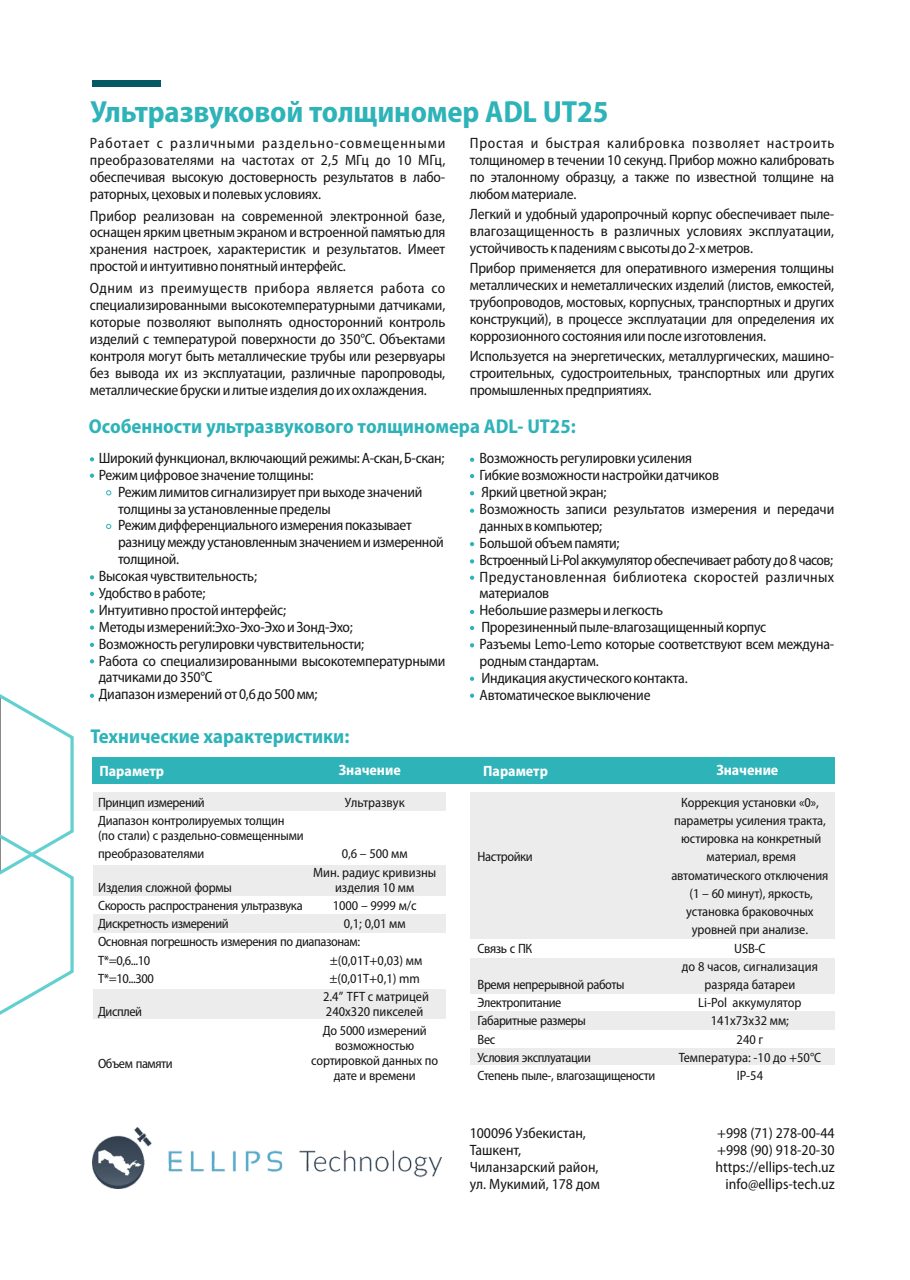
<style>
.page{position:relative;width:910px;height:1280px;background:#fff}
.page>*{position:absolute;margin:0;border:0;box-sizing:border-box;transform-origin:0 0}
.t1{font:700 semi-condensed 30.6px "Myriad Pro";letter-spacing:-.005em;color:#2eb3b8}
.t2{font:700 semi-condensed 20.1px "Myriad Pro";color:#2eb3b8}
.t3{font:semi-condensed 15px/17px "Myriad Pro";letter-spacing:-.015em;color:#151616;text-align:justify}
.t4{font:700 semi-condensed 15px "Myriad Pro";color:#fff}
.t5{font:semi-condensed 13.5px/18.3px "Myriad Pro";letter-spacing:-.015em;color:#151616}
</style>
<div class="page">
<svg style="left:0;top:694px;width:74px;height:321px"></svg>
<div style="left:470px;top:792px;width:364px;height:147px;background:#ececec"></div>
<div style="left:470px;top:958px;width:364px;height:35px;background:#ececec"></div>
<div style="left:470px;top:1011px;width:364px;height:18px;background:#ececec"></div>
<div style="left:470px;top:1049px;width:364px;height:16px;background:#ececec"></div>
<div style="left:93px;top:865px;width:352px;height:30px;background:#ececec"></div>
<div style="left:93px;top:914px;width:352px;height:18px;background:#ececec"></div>
<div style="left:93px;top:989px;width:352px;height:30px;background:#ececec"></div>
<div style="left:93px;top:792px;width:352px;height:18px;background:#ececec"></div>
<div style="left:92px;top:80px;width:69px;height:7px;background:#045962"></div>
<svg style="left:90px;top:457px;width:4px;height:4px"></svg>
<div style="left:92px;top:758px;width:742px;height:26px;background:#2eb3b8"></div>
<svg style="left:90px;top:473px;width:4px;height:5px"></svg>
<svg style="left:90px;top:592px;width:4px;height:4px"></svg>
<svg style="left:90px;top:575px;width:4px;height:4px"></svg>
<svg style="left:90px;top:609px;width:4px;height:4px"></svg>
<svg style="left:90px;top:625px;width:4px;height:5px"></svg>
<svg style="left:90px;top:643px;width:4px;height:4px"></svg>
<svg style="left:90px;top:694px;width:4px;height:4px"></svg>
<svg style="left:106px;top:490px;width:5px;height:5px"></svg>
<svg style="left:106px;top:524px;width:5px;height:5px"></svg>
<svg style="left:470px;top:458px;width:4px;height:4px"></svg>
<svg style="left:470px;top:474px;width:4px;height:4px"></svg>
<svg style="left:470px;top:559px;width:4px;height:4px"></svg>
<svg style="left:470px;top:542px;width:4px;height:4px"></svg>
<svg style="left:470px;top:576px;width:4px;height:4px"></svg>
<svg style="left:470px;top:610px;width:4px;height:4px"></svg>
<svg style="left:470px;top:626px;width:4px;height:4px"></svg>
<svg style="left:470px;top:677px;width:4px;height:4px"></svg>
<svg style="left:470px;top:491px;width:4px;height:4px"></svg>
<svg style="left:470px;top:509px;width:4px;height:4px"></svg>
<svg style="left:470px;top:693px;width:4px;height:5px"></svg>
<svg style="left:470px;top:643px;width:4px;height:4px"></svg>
<svg style="left:90px;top:659px;width:4px;height:4px"></svg>
<img style="left:92px;top:1128px;width:349px;height:60px">
<h1 class="t1" style="left:90px;top:99px;width:520px">Ультразвуковой толщиномер ADL UT25</h1>
<p class="t3" style="left:90px;top:136px;width:357px">Работает с различными раздельно-совмещенными преобразователями на частотах от 2,5 МГц до 10 МГц, обеспечивая высокую достоверность результатов в лабо&shy;раторных, цеховых и полевых условиях.</p>
<p class="t3" style="left:90px;top:208px;width:357px">Прибор реализован на современной электронной базе, оснащен ярким цветным экраном и встроенной памятью для хранения настроек, характеристик и результатов. Имеет простой и интуитивно понятный интерфейс.</p>
<p class="t3" style="left:90px;top:281px;width:357px">Одним из преимуществ прибора является работа со специализированными высокотемпературными датчиками, которые позволяют выполнять односторонний контроль изделий с температурой поверхности до 350°С. Объектами контроля могут быть металлические трубы или резервуары без вывода их из эксплуатации, различные паропроводы, металлические бруски и литые изделия до их охлаждения.</p>
<p class="t3" style="left:470px;top:136px;width:366px">Простая и быстрая калибровка позволяет настроить толщиномер в течении 10 секунд. Прибор можно калибровать по эталонному образцу, а также по известной толщине на любом материале.</p>
<p class="t3" style="left:470px;top:207px;width:366px">Легкий и удобный ударопрочный корпус обеспечивает пыле&shy;влагозащищенность в различных условиях эксплуатации, устойчивость к падениям с высоты до 2-х метров.</p>
<p class="t3" style="left:470px;top:261px;width:366px">Прибор применяется для оперативного измерения толщины металлических и неметаллических изделий (листов, емкостей, трубопроводов, мостовых, корпусных, транспортных и других конструкций), в процессе эксплуатации для определения их коррозионного состояния или после изготовления.</p>
<p class="t3" style="left:470px;top:349px;width:366px">Используется на энергетических, металлургических, машино&shy;строительных, судостроительных, транспортных или других промышленных предприятиях.</p>
<h2 class="t2" style="left:89px;top:418px;width:488px">Особенности ультразвукового толщиномера ADL- UT25:</h2>
<p class="t3" style="left:99px;top:451px;width:347px">Широкий функционал, включающий режимы: А-скан, Б-скан;<br>Режим цифровое значение толщины:</p>
<p class="t3" style="left:118px;top:484px;width:306px">Режим лимитов сигнализирует при выходе значений</p>
<p class="t3" style="left:118px;top:501px;width:214px">толщины за установленные пределы</p>
<p class="t3" style="left:118px;top:518px;width:295px">Режим дифференциального измерения показывает</p>
<p class="t3" style="left:118px;top:535px;width:327px">разницу между установленным значением и измеренной</p>
<p class="t3" style="left:118px;top:552px;width:62px">толщиной.</p>
<p class="t3" style="left:99px;top:569px;width:160px">Высокая чувствительность;</p>
<p class="t3" style="left:99px;top:586px;width:108px">Удобство в работе;</p>
<p class="t3" style="left:99px;top:603px;width:189px">Интуитивно простой интерфейс;</p>
<p class="t3" style="left:99px;top:620px;width:256px">Методы измерений:Эхо-Эхо-Эхо и Зонд-Эхо;</p>
<p class="t3" style="left:99px;top:636px;width:267px">Возможность регулировки чувствительности;</p>
<p class="t3" style="left:99px;top:653px;width:348px">Работа со специализированными высокотемпературными</p>
<p class="t3" style="left:99px;top:670px;width:115px">датчиками до 350°С</p>
<p class="t3" style="left:99px;top:687px;width:220px">Диапазон измерений от 0,6 до 500 мм;</p>
<h2 class="t2" style="left:90px;top:728px;width:260px">Технические характеристики:</h2>
<p class="t3" style="left:480px;top:451px;width:356px;text-align:left">Возможность регулировки усиления<br>Гибкие возможности настройки датчиков<br>Яркий цветной экран;<br>Возможность записи результатов измерения и передачи данных в компьютер;<br>Большой объем памяти;<br>Встроенный Li-Pol аккумулятор обеспечивает работу до 8 часов; Предустановленная библиотека скоростей различных материалов<br>Небольшие размеры и легкость<br>Прорезиненный пыле-влагозащищенный корпус<br>Разъемы Lemo-Lemo которые соответствуют всем междуна&shy;родным стандартам.<br>Индикация акустического контакта.<br>Автоматическое выключение</p>
<p class="t4" style="left:99px;top:765px;width:66px">Параметр</p>
<p class="t4" style="left:339px;top:764px;width:64px">Значение</p>
<p class="t4" style="left:483px;top:765px;width:66px">Параметр</p>
<p class="t5" style="left:345px;top:794px;width:61px">Ультразвук</p>
<p class="t5" style="left:313px;top:846px;width:125px;text-align:center">0,6 – 500 мм<br>Мин. радиус кривизны</p>
<p class="t5" style="left:333px;top:879px;width:86px;text-align:center">изделия 10 мм<br>1000 – 9999 м/с<br>0,1; 0,01 мм</p>
<p class="t5" style="left:323px;top:952px;width:107px;text-align:center">±(0,01Т+0,03) мм ±(0,01Т+0,1) mm<br>2.4” TFT с матрицей</p>
<p class="t5" style="left:323px;top:1004px;width:105px">240х320 пикселей<br>До 5000 измерений</p>
<p class="t5" style="left:311px;top:1039px;width:128px;line-height:15.1px;text-align:center">возможностью сортировкой данных по дате и времени</p>
<p class="t5" style="left:98px;top:794px;width:188px">Принцип измерений<br>Диапазон контролируемых толщин</p>
<p class="t5" style="left:98px;top:827px;width:207px">(по стали) с раздельно-совмещенными преобразователями</p>
<p class="t5" style="left:98px;top:879px;width:264px">Изделия сложной формы<br>Скорость распространения ультразвука<br>Дискретность измерений<br>Основная погрешность измерения по диапазонам:<br>Т*=0,6...10<br>Т*=10...300</p>
<p class="t5" style="left:98px;top:1004px;width:46px">Дисплей</p>
<p class="t5" style="left:98px;top:1055px;width:76px">Объем памяти</p>
<p class="t5" style="left:478px;top:849px;width:57px">Настройки</p>
<p class="t5" style="left:478px;top:940px;width:56px">Связь с ПК</p>
<p class="t5" style="left:478px;top:976px;width:179px">Время непрерывной работы<br>Электропитание<br>Габаритные размеры<br>Вес<br>Условия эксплуатации<br>Степень пыле-, влагозащищености</p>
<p class="t4" style="left:716px;top:764px;width:64px">Значение</p>
<p class="t5" style="left:671px;top:794px;width:159px;text-align:center">Коррекция установки «0», параметры усиления тракта, юстировка на конкретный материал, время автоматического отключения (1 – 60 минут), яркость, установка браковочных уровней при анализе.<br>USB-С<br>до 8 часов, сигнализация разряда батареи<br>Li-Pol аккумулятор<br>141х73х32 мм;<br>240 г<br>Температура: -10 до +50°C<br>IP-54</p>
<p class="t3" style="left:470px;top:1125px;width:132px;text-align:left">100096 Узбекистан,<br>Ташкент,<br>Чиланзарский район, ул. Мукимий, 178 дом</p>
<p class="t3" style="left:716px;top:1125px;width:121px;text-align:right">+998 (71) 278-00-44 +998 (90) 918-20-30 https://ellips-tech.uz info@ellips-tech.uz</p>
</div>
